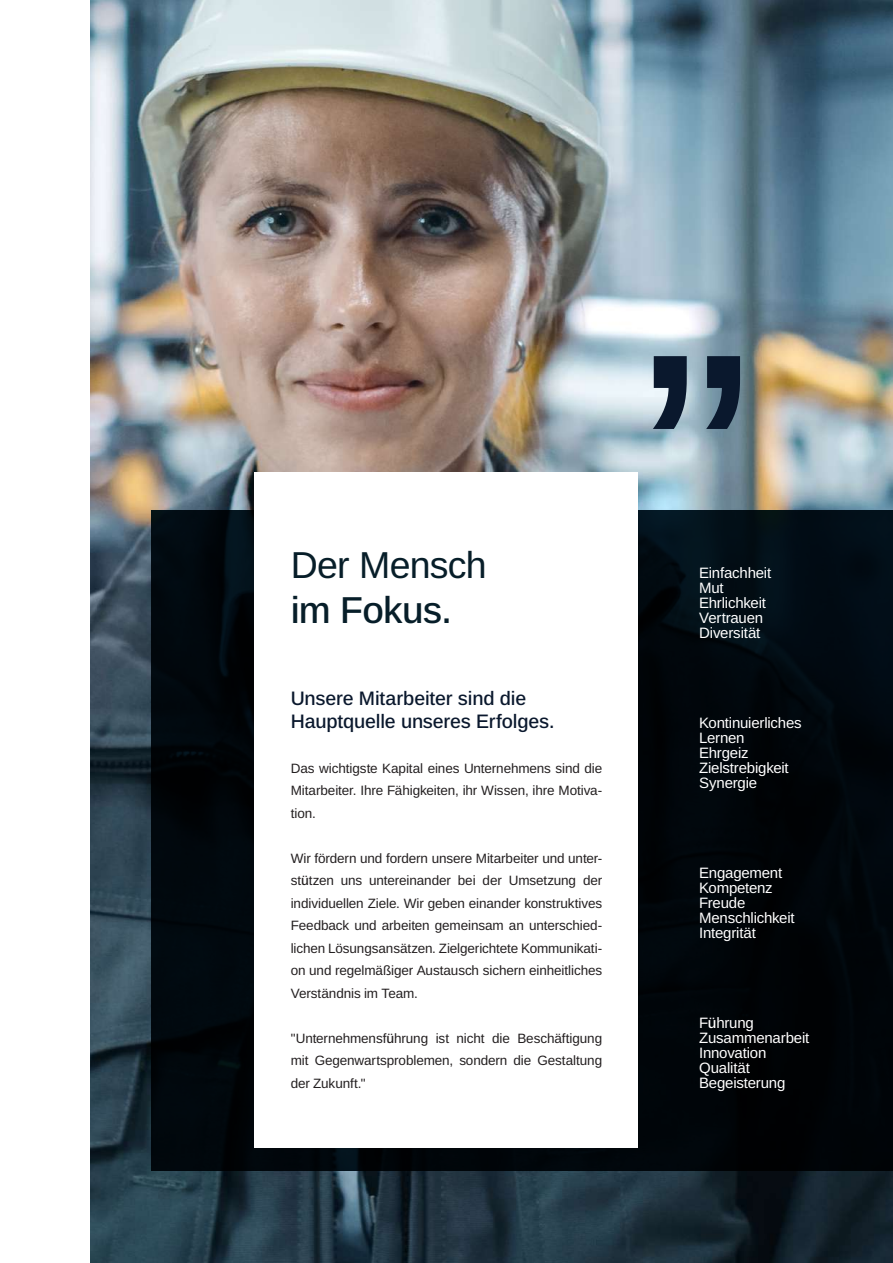
<style>
.page{position:relative;width:893px;height:1263px;background:#fff}
.page>*{position:absolute;margin:0;border:0;box-sizing:border-box;transform-origin:0 0}
.t1{font:500 300px "Arimo";color:#0a182d}
.t2{font:37.5px "Arimo";letter-spacing:-.02em;color:#071e29}
.t3{font:500 37.5px "Arimo";letter-spacing:-.02em;color:#071e29}
.t4{font:500 19.5px/22.5px "Arimo";letter-spacing:-.01em;color:#0a182d}
.t5{font:15px/15px "Arimo";letter-spacing:-.015em;color:#fff}
.t6{font:13.5px/22.5px "Arimo";letter-spacing:-.01em;color:#231f20;text-align:justify}
.s1{font-weight:500}
</style>
<div class="page">
<img style="left:90px;top:0;width:803px;height:1263px">
<div style="left:151px;top:510px;width:742px;height:660px;background:linear-gradient(to bottom,#020c13,#000305)"></div>
<div style="left:255px;top:473px;width:383px;height:675px;background:#fff"></div>
<h2 class="t2" style="left:291px;top:538px;width:198px">Der Mensch</h2>
<h2 class="t3" style="left:291px;top:583px;width:163px">im Fokus.</h2>
<h3 class="t4" style="left:291px;top:687px;width:265px">Unsere Mitarbeiter sind die<br>Hauptquelle unseres Erfolges.</h3>
<p class="t6" style="left:291px;top:757px;width:313px">Das wichtigste Kapital eines Unternehmens sind die Mitarbeiter. Ihre Fähigkeiten, ihr Wissen, ihre Motiva&shy;tion.</p>
<p class="t6" style="left:291px;top:847px;width:313px">Wir fördern und fordern unsere Mitarbeiter und unter&shy;st<span class="s1">ü</span>tzen uns untereinander bei der Umsetzung der individuellen Ziele. Wir geben einander konstruktives Feedback und arbeiten gemeinsam an unterschied&shy;lichen Lösungsansätzen. Zielgerichtete Kommunikati&shy;on und regelmäßiger Austausch sichern einheitliches Verständnis im Team.</p>
<p class="t6" style="left:291px;top:1027px;width:313px">"Unternehmensf<span class="s1">ü</span>hrung ist nicht die Beschäftigung mit Gegenwartsproblemen, sondern die Gestaltung der Zukunft."</p>
<h1 class="t1" style="left:638px;top:250px;width:118px">”</h1>
<p class="t5" style="left:699px;top:565px;width:74px">Einfachheit<br>Mut<br>Ehrlichkeit<br>Vertrauen<br>Diversität</p>
<p class="t5" style="left:699px;top:715px;width:104px">Kontinuierliches<br>Lernen<br>Ehrgeiz<br>Zielstrebigkeit<br>Synergie</p>
<p class="t5" style="left:699px;top:865px;width:97px">Engagement<br>Kompetenz<br>Freude<br>Menschlichkeit<br>Integrität</p>
<p class="t5" style="left:699px;top:1015px;width:112px">F<span class="s1">ü</span>hrung<br>Zusammenarbeit<br>Innovation<br>Qualität<br>Begeisterung</p>
</div>
